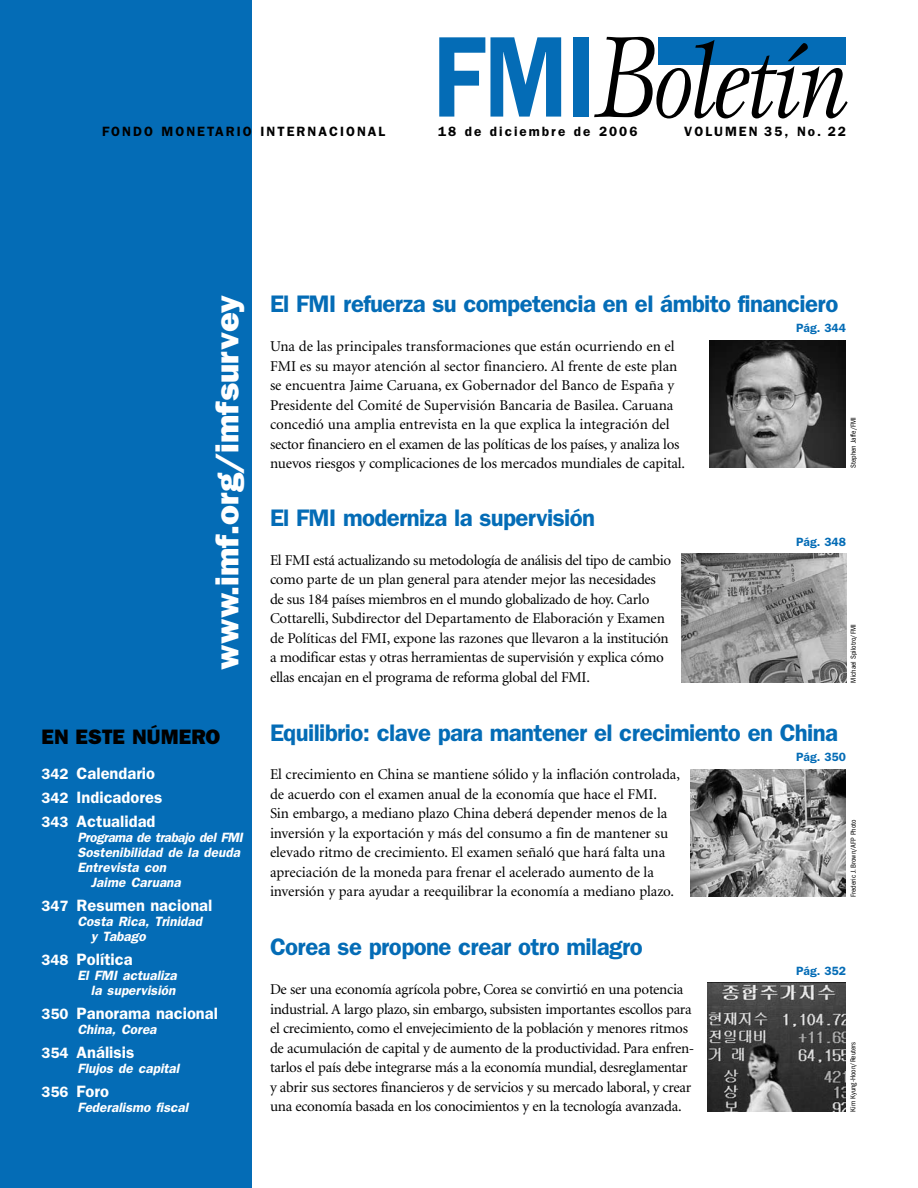
<style>
.page{position:relative;width:918px;height:1188px;background:#fff}
.page>*{position:absolute;margin:0;border:0;box-sizing:border-box;transform-origin:0 0}
.t1{font:italic 105px "Esprit";letter-spacing:-.05em;color:#000;scale:.9 1}
.t2{font:800 33px "Franklin Gothic";color:#fff}
.t3{font:600 24px "Franklin Gothic";letter-spacing:-.025em;color:#046cb6}
.t4{font:800 21px "Franklin Gothic";color:#000}
.t5{font:600 16.5px/24px "Franklin Gothic";color:#fff}
.t6{font:15px/19.5px "Minion";letter-spacing:-.01em;color:#000}
.t7{font:italic 600 13.5px/15px "Franklin Gothic";color:#fff}
.t8{font:600 13.5px "Franklin Gothic";letter-spacing:.15em;color:#000}
.t9{font:italic 600 13.5px "Franklin Gothic";letter-spacing:-.025em;color:#fff}
.t10{font:600 12px "Franklin Gothic";color:#046cb6}
.t11{font:condensed 7.5px "Franklin Gothic";color:#000}
.s1{font-family:"Franklin Gothic";font-weight:600;font-style:normal;font-size:115.5px;color:#046cb6}
.s2{font-size:119.7px}
.s3{font-size:15px}
</style>
<div class="page">
<div style="left:0;top:0;width:252px;height:1188px;background:#046cb6"></div>
<img style="left:707px;top:982px;width:139px;height:130px">
<img style="left:710px;top:341px;width:136px;height:127px">
<img style="left:690px;top:770px;width:156px;height:127px">
<img style="left:682px;top:554px;width:164px;height:128px">
<div style="left:659px;top:37px;width:187px;height:27px;background:#046cb6"></div>
<h1 class="t1" style="left:434px;top:21px;width:464px"><span class="s1">FMI</span><span class="s2">B</span>oletín</h1>
<p class="t8" style="left:102px;top:124px;width:285px">FONDO MONETARIO INTERNACIONAL</p>
<p class="t8" style="left:438px;top:124px;width:201px">18 de diciembre de 2006</p>
<p class="t8" style="left:684px;top:124px;width:163px">VOLUMEN 35, No. 22</p>
<h2 class="t2" style="left:208px;top:670px;width:377px;rotate:-90deg">www.imf.org/imfsurvey</h2>
<h3 class="t4" style="left:41px;top:724px;width:180px">EN ESTE NÚMERO</h3>
<p class="t5" style="left:41px;top:761px;width:123px"><span class="s3">342</span> Calendario<br><span class="s3">342</span> Indicadores<br><span class="s3">343</span> Actualidad</p>
<p class="t9" style="left:77px;top:829px;width:167px">Programa de trabajo del FMI</p>
<p class="t7" style="left:77px;top:844px;width:164px">Sostenibilidad de la deuda</p>
<p class="t7" style="left:77px;top:859px;width:90px">Entrevista con</p>
<p class="t7" style="left:91px;top:874px;width:91px">Jaime Caruana</p>
<p class="t5" style="left:41px;top:893px;width:173px"><span class="s3">347</span> Resumen nacional</p>
<p class="t7" style="left:91px;top:913px;width:113px;text-indent:-14px">Costa Rica, Trinidad y Tabago</p>
<p class="t5" style="left:41px;top:947px;width:93px"><span class="s3">348</span> Política</p>
<p class="t7" style="left:77px;top:967px;width:101px;text-align:right">El FMI actualiza la supervisión</p>
<p class="t5" style="left:41px;top:1001px;width:178px"><span class="s3">350</span> Panorama nacional</p>
<p class="t7" style="left:77px;top:1021px;width:81px">China, Corea</p>
<p class="t5" style="left:41px;top:1040px;width:94px"><span class="s3">354</span> Análisis</p>
<p class="t7" style="left:77px;top:1060px;width:104px">Flujos de capital</p>
<p class="t5" style="left:41px;top:1079px;width:69px"><span class="s3">356</span> Foro</p>
<p class="t7" style="left:77px;top:1099px;width:112px">Federalismo fiscal</p>
<h3 class="t3" style="left:270px;top:290px;width:570px">El FMI refuerza su competencia en el ámbito financiero</h3>
<p class="t6" style="left:270px;top:337px;width:417px">Una de las principales transformaciones que están ocurriendo en el FMI es su mayor atención al sector financiero. Al frente de este plan se encuentra Jaime Caruana, ex Gobernador del Banco de España y Presidente del Comité de Supervisión Bancaria de Basilea. Caruana concedió una amplia entrevista en la que explica la integración del sector financiero en el examen de las políticas de los países, y analiza los nuevos riesgos y complicaciones de los mercados mundiales de capital.</p>
<h3 class="t3" style="left:270px;top:503px;width:327px">El FMI moderniza la supervisión</h3>
<p class="t6" style="left:270px;top:551px;width:403px">El FMI está actualizando su metodología de análisis del tipo de cambio como parte de un plan general para atender mejor las necesidades de sus 184 países miembros en el mundo globalizado de hoy. Carlo Cottarelli, Subdirector del Departamento de Elaboración y Examen de Políticas del FMI, expone las razones que llevaron a la institución a modificar estas y otras herramientas de supervisión y explica cómo ellas encajan en el programa de reforma global del FMI.</p>
<p class="t10" style="left:796px;top:320px;width:51px">Pág. 344</p>
<p class="t11" style="left:849px;top:468px;width:52px;rotate:-90deg">Stephen Jaffe/FMI</p>
<p class="t10" style="left:796px;top:535px;width:51px">Pág. 348</p>
<p class="t11" style="left:849px;top:682px;width:59px;rotate:-90deg">Michael Spilotro/FMI</p>
<h3 class="t3" style="left:270px;top:719px;width:570px">Equilibrio: clave para mantener el crecimiento en China</h3>
<p class="t6" style="left:270px;top:765px;width:411px">El crecimiento en China se mantiene sólido y la inflación controlada, de acuerdo con el examen anual de la economía que hace el FMI.<br>Sin embargo, a mediano plazo China deberá depender menos de la inversión y la exportación y más del consumo a fin de mantener su elevado ritmo de crecimiento. El examen señaló que hará falta una apreciación de la moneda para frenar el acelerado aumento de la inversión y para ayudar a reequilibrar la economía a mediano plazo.</p>
<h3 class="t3" style="left:270px;top:932px;width:374px">Corea se propone crear otro milagro</h3>
<p class="t6" style="left:270px;top:980px;width:426px">De ser una economía agrícola pobre, Corea se convirtió en una potencia industrial. A largo plazo, sin embargo, subsisten importantes escollos para el crecimiento, como el envejecimiento de la población y menores ritmos de acumulación de capital y de aumento de la productividad. Para enfren&shy;tarlos el país debe integrarse más a la economía mundial, desreglamentar y abrir sus sectores financieros y de servicios y su mercado laboral, y crear una economía basada en los conocimientos y en la tecnología avanzada.</p>
<p class="t10" style="left:796px;top:749px;width:51px">Pág. 350</p>
<p class="t11" style="left:849px;top:897px;width:79px;rotate:-90deg">Frederic J. Brown/AFP Photo</p>
<p class="t10" style="left:796px;top:964px;width:51px">Pág. 352</p>
<p class="t11" style="left:849px;top:1112px;width:71px;rotate:-90deg">Kim Kyung-Hoon/Reuters</p>
</div>
